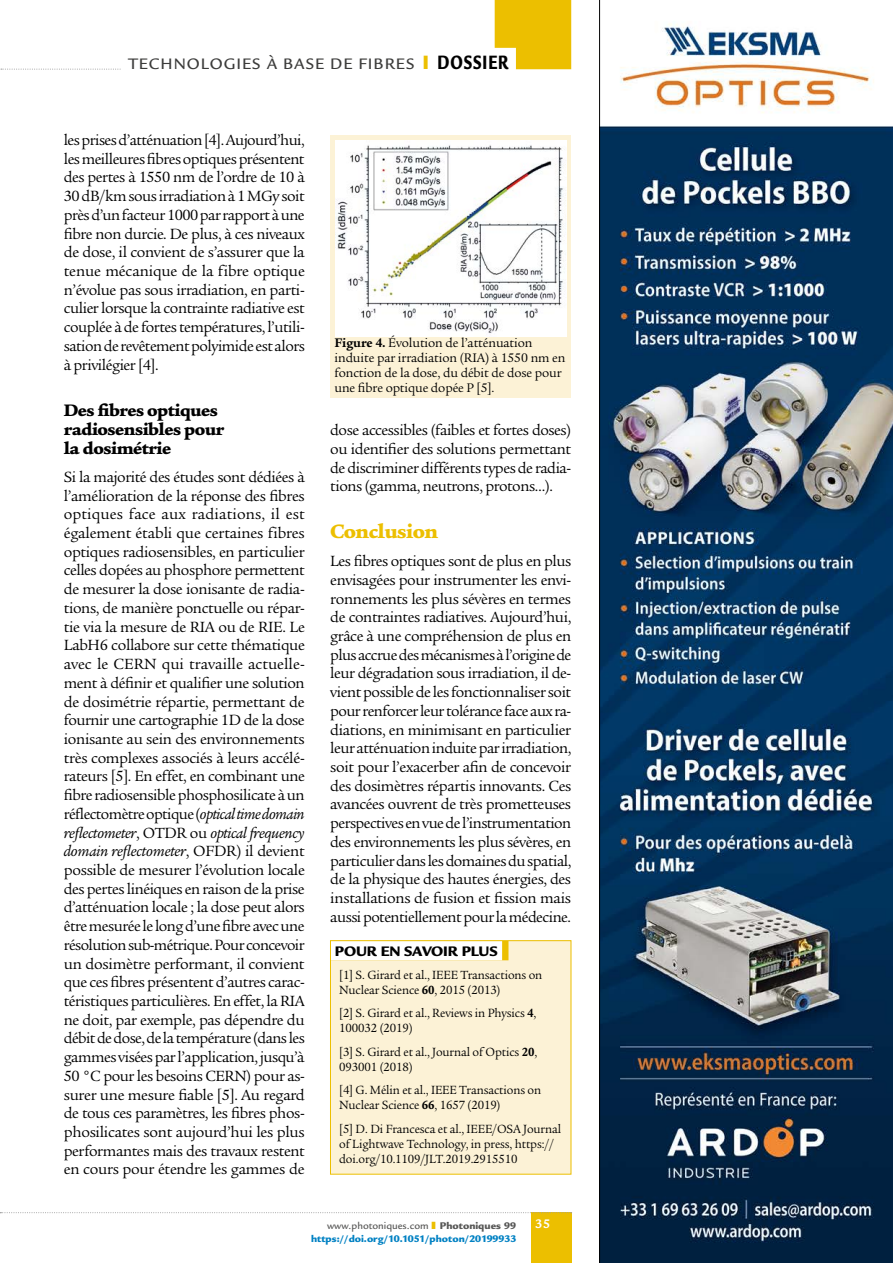
<style>
.page{position:relative;width:893px;height:1263px;background:#fff}
.page>*{position:absolute;margin:0;border:0;box-sizing:border-box;transform-origin:0 0}
.t1{font:900 21px "Legacy Sans";letter-spacing:.06em;color:#000;scale:.72 1}
.t2{font:900 21px "Legacy Serif";letter-spacing:-.03em;color:#ecbf00}
.t3{font:900 18px/18.8px "Legacy Serif";letter-spacing:-.03em;color:#000}
.t4{font:500 16.5px "Legacy Sans";letter-spacing:.06em;color:#3c3c3b}
.t5{font:16.05px/18.8px "Legacy Serif";letter-spacing:-.03em;color:#000;text-align:justify}
.t6{font:900 15px "Legacy Sans";letter-spacing:-.01em;color:#000}
.t7{font:13.5px/15px "Legacy Serif";letter-spacing:-.01em;color:#000}
.t8{font:700 13.5px "Legacy Sans";color:#fff}
.t9{font:12.9px/15px "Legacy Serif";letter-spacing:-.01em;color:#000;scale:.96 1}
.t10{font:900 10.5px "Legacy Sans";color:#0081c3}
.t11{font:500 10.5px "Legacy Sans";color:#575756}
.s1{font-weight:500;font-size:16.5px;color:#3c3c3b}
.s2{color:#ecbf00}
.s3{font-style:italic}
.s4{font-weight:700}
.s5{font-weight:900}
</style>
<div class="page">
<div style="left:531px;top:1213px;width:40px;height:50px;background:#ecbf00"></div>
<svg style="left:1px;top:0;width:570px;height:70px"></svg>
<hr style="left:121px;top:67px;width:388px;height:3px;background:#fff">
<img style="left:599px;top:0;width:294px;height:1263px">
<svg style="left:0;top:1212px;width:572px;height:1px"></svg>
<div style="left:330px;top:136px;width:241px;height:262px;background:#fcf2d6"></div>
<img style="left:336px;top:141px;width:230px;height:195px">
<div style="left:330px;top:941px;width:241px;height:233px;background:#fcf2d6"></div>
<svg style="left:502px;top:942px;width:6px;height:18px"></svg>
<div style="left:331px;top:941px;width:171px;height:19px;background:#fff"></div>
<div style="left:330px;top:940px;width:241px;height:234px;border:1px solid #ecbf00"></div>
<p class="t4" style="left:128px;top:55px;width:34px">TECHNOLO</p>
<p class="t4" style="left:224px;top:55px;width:145px">GIES À BASE DE FIBR</p>
<h1 class="t1" style="left:396px;top:50px;width:158px"><span class="s1">ES</span> <span class="s2">I</span> DOSSIER</h1>
<p class="t5" style="left:64px;top:131px;width:243px">les prises d’atténuation [4]. Aujourd’hui, les meilleures fibres optiques présentent des pertes à 1550 nm de l’ordre de 10 à 30dB/km sous irradiation à 1MGy soit près d’un facteur 1000 par rapport à une fibre non durcie. De plus, à ces niveaux de dose, il convient de s’assurer que la tenue mécanique de la fibre optique n’évolue pas sous irradiation, en parti&shy;culier lorsque la contrainte radiative est couplée à de fortes températures, l’utili&shy;sation de revêtement polyimide est alors à privilégier [4].</p>
<p class="t3" style="left:64px;top:401px;width:162px">Des fibres optiques radiosensibles pour la dosimétrie</p>
<p class="t5" style="left:64px;top:468px;width:243px">Si la majorité des études sont dédiées à l’amélioration de la réponse des fibres optiques face aux radiations, il est également établi que certaines fibres optiques radiosensibles, en particulier celles dopées au phosphore permettent de mesurer la dose ionisante de radia&shy;tions, de manière ponctuelle ou répar&shy;tie via la mesure de RIA ou de RIE. Le LabH6 collabore sur cette thématique avec le CERN qui travaille actuelle&shy;ment à définir et qualifier une solution de dosimétrie répartie, permettant de fournir une cartographie 1D de la dose ionisante au sein des environnements très complexes associés à leurs accélé&shy;rateurs [5]. En effet, en combinant une fibre radiosensible phosphosilicate à un réflectomètre optique (<span class="s3">optical time domain reflectometer</span>, OTDR ou <span class="s3">optical frequency domain reflectometer</span>, OFDR) il devient possible de mesurer l’évolution locale des pertes linéiques en raison de la prise d’atténuation locale ; la dose peut alors être mesurée le long d’une fibre avec une résolution sub-métrique. Pour concevoir un dosimètre performant, il convient que ces fibres présentent d’autres carac&shy;téristiques particulières. En effet, la RIA ne doit, par exemple, pas dépendre du débit de dose, de la température (dans les gammes visées par l’application, jusqu’à 50 °C pour les besoins CERN) pour as&shy;surer une mesure fiable [5]. Au regard de tous ces paramètres, les fibres phos&shy;phosilicates sont aujourd’hui les plus performantes mais des travaux restent en cours pour étendre les gammes de</p>
<p class="t7" style="left:334px;top:335px;width:232px"><span class="s4">Figure 4.</span> Évolution de l’atténuation induite par irradiation (RIA) à 1550 nm en fonction de la dose, du débit de dose pour une fibre optique dopée P [5].</p>
<p class="t5" style="left:330px;top:421px;width:242px">dose accessibles (faibles et fortes doses) ou identifier des solutions permettant de discriminer différents types de radia&shy;tions (gamma, neutrons, protons…).</p>
<h1 class="t2" style="left:330px;top:519px;width:109px">Conclusion</h1>
<p class="t5" style="left:330px;top:552px;width:243px">Les fibres optiques sont de plus en plus envisagées pour instrumenter les envi&shy;ronnements les plus sévères en termes de contraintes radiatives. Aujourd’hui, grâce à une compréhension de plus en plus accrue des mécanismes à l’origine de leur dégradation sous irradiation, il de&shy;vient possible de les fonctionnaliser soit pour renforcer leur tolérance face aux ra&shy;diations, en minimisant en particulier leur atténuation induite par irradiation, soit pour l’exacerber afin de concevoir des dosimètres répartis innovants. Ces avancées ouvrent de très prometteuses perspectives en vue de l’instrumentation des environnements les plus sévères, en particulier dans les domaines du spatial, de la physique des hautes énergies, des installations de fusion et fission mais aussi potentiellement pour la médecine.</p>
<p class="t6" style="left:335px;top:942px;width:164px">POUR EN SAVOIR PLUS</p>
<p class="t9" style="left:339px;top:967px;width:213px">[1] S. Girard et al., IEEE Transactions on<br>Nuclear Science <span class="s4">60</span>, 2015 (2013)</p>
<p class="t9" style="left:339px;top:1006px;width:207px">[2] S. Girard et al., Reviews in Physics <span class="s4">4</span>,<br>100032 (2019)</p>
<p class="t9" style="left:339px;top:1044px;width:208px">[3] S. Girard et al., Journal of Optics <span class="s4">20</span>,<br>093001 (2018)</p>
<p class="t9" style="left:339px;top:1083px;width:212px">[4] G. Mélin et al., IEEE Transactions on<br>Nuclear Science <span class="s4">66</span>, 1657 (2019)</p>
<p class="t9" style="left:339px;top:1121px;width:233px">[5] D. Di Francesca et al., IEEE/OSA Journal of Lightwave Technology, in press, https:// doi.org/10.1109/JLT.2019.2915510</p>
<p class="t11" style="left:327px;top:1220px;width:190px">WWW.PHOTONIQUES.COM <span class="s2">❚</span> <span class="s5">Photoniques 99</span></p>
<p class="t8" style="left:535px;top:1215px;width:17px">35</p>
<p class="t10" style="left:311px;top:1232px;width:207px">https://doi.org/10.1051/photon/20199933</p>
</div>
